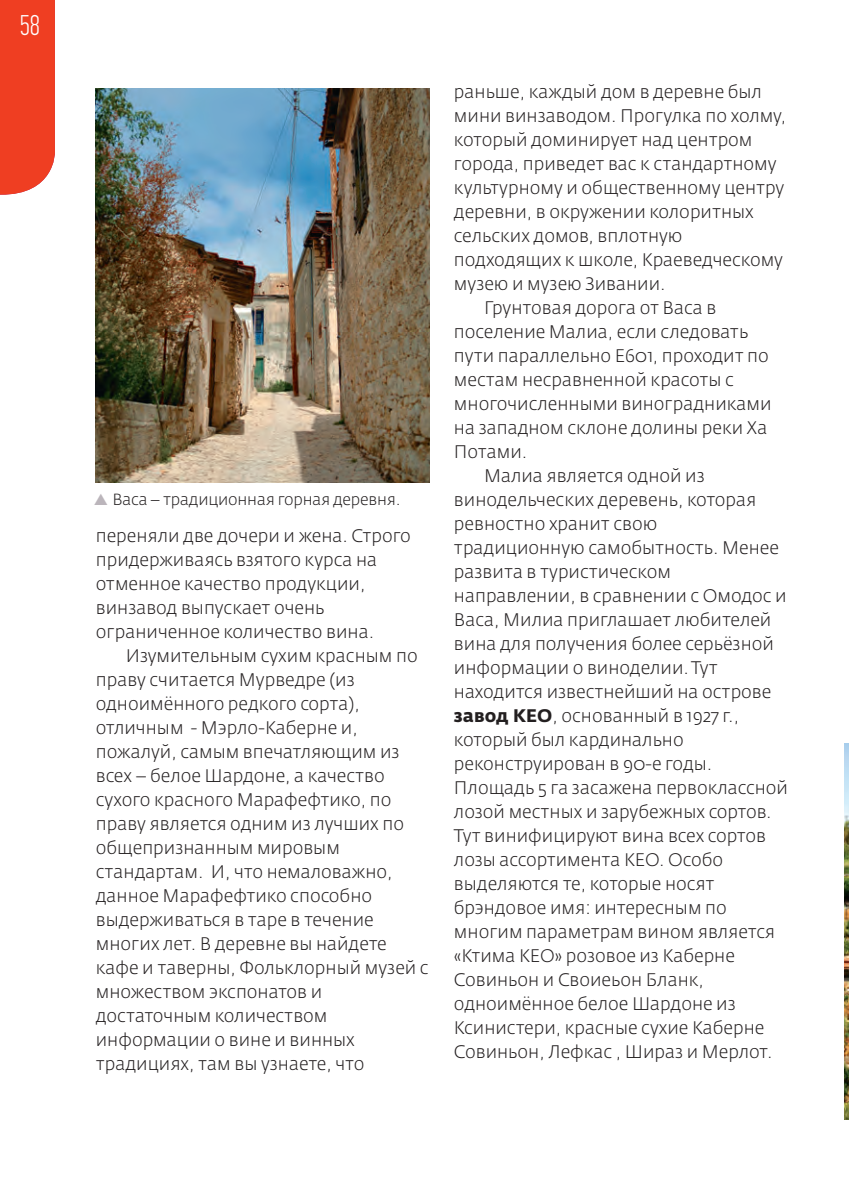
<style>
.page{position:relative;width:849px;height:1195px;background:#fff}
.page>*{position:absolute;margin:0;border:0;box-sizing:border-box;transform-origin:0 0}
.t1{font:300 condensed 28px "CF Din";color:#fff}
.t2{font:300 18px/24px "Fedra Sans Pro";color:#231f20}
.t3{font:300 16px "Fedra Sans Pro";letter-spacing:-.01em;color:#231f20}
.s1{color:#bbb5bb}
.s2{font-weight:700}
</style>
<div class="page">
<img style="left:844px;top:743px;width:4px;height:376px">
<img style="left:96px;top:89px;width:334px;height:394px">
<div style="left:0;top:0;width:55px;height:195px;background:#ef3e22"></div>
<h1 class="t1" style="left:20px;top:10px;width:22px">58</h1>
<p class="t3" style="left:94px;top:489px;width:308px"><span class="s1">▲</span> Васа – традиционная горная деревня.</p>
<p class="t2" style="left:96px;top:523px;width:316px">переняли две дочери и жена. Строго придерживаясь взятого курса на отменное качество продукции, винзавод выпускает очень ограниченное количество вина.</p>
<p class="t2" style="left:96px;top:643px;width:334px;text-indent:30px">Изумительным сухим красным по праву считается Мурведре (из одноимённого редкого сорта), отличным - Мэрло-Каберне и, пожалуй, самым впечатляющим из всех – белое Шардоне, а качество сухого красного Марафефтико, по праву является одним из лучших по общепризнанным мировым стандартам. И, что немаловажно, данное Марафефтико способно выдерживаться в таре в течение многих лет. В деревне вы найдете кафе и таверны, Фольклорный музей с множеством экспонатов и достаточным количеством информации о вине и винных традициях, там вы узнаете, что</p>
<p class="t2" style="left:454px;top:80px;width:309px">раньше, каждый дом в деревне был</p>
<p class="t2" style="left:454px;top:104px;width:333px">мини винзаводом. Прогулка по холму,</p>
<p class="t2" style="left:454px;top:128px;width:300px">который доминирует над центром</p>
<p class="t2" style="left:454px;top:152px;width:324px">города, приведет вас к стандартному</p>
<p class="t2" style="left:454px;top:176px;width:332px">культурному и общественному центру</p>
<p class="t2" style="left:454px;top:200px;width:301px">деревни, в окружении колоритных</p>
<p class="t2" style="left:454px;top:224px;width:230px">сельских домов, вплотную</p>
<p class="t2" style="left:454px;top:248px;width:330px">подходящих к школе, Краеведческому</p>
<p class="t2" style="left:454px;top:272px;width:213px">музею и музею Зивании.</p>
<p class="t2" style="left:484px;top:296px;width:234px">Грунтовая дорога от Васа в</p>
<p class="t2" style="left:454px;top:320px;width:296px">поселение Малиа, если следовать</p>
<p class="t2" style="left:454px;top:344px;width:316px">пути параллельно E601, проходит по</p>
<p class="t2" style="left:454px;top:368px;width:281px">местам несравненной красоты с</p>
<p class="t2" style="left:454px;top:392px;width:319px">многочисленными виноградниками</p>
<p class="t2" style="left:454px;top:416px;width:315px">на западном склоне долины реки Ха</p>
<p class="t2" style="left:454px;top:440px;width:75px">Потами.</p>
<p class="t2" style="left:484px;top:464px;width:222px">Малиа является одной из</p>
<p class="t2" style="left:454px;top:488px;width:304px">винодельческих деревень, которая</p>
<p class="t2" style="left:454px;top:512px;width:205px">ревностно хранит свою</p>
<p class="t2" style="left:454px;top:536px;width:326px">традиционную самобытность. Менее</p>
<p class="t2" style="left:454px;top:560px;width:218px">развита в туристическом</p>
<p class="t2" style="left:454px;top:584px;width:334px">направлении, в сравнении с Омодос и</p>
<p class="t2" style="left:454px;top:608px;width:319px">Васа, Милиа приглашает любителей</p>
<p class="t2" style="left:454px;top:632px;width:321px">вина для получения более серьёзной</p>
<p class="t2" style="left:454px;top:656px;width:265px">информации о виноделии. Тут</p>
<p class="t2" style="left:454px;top:680px;width:319px">находится известнейший на острове</p>
<p class="t2" style="left:454px;top:704px;width:286px"><span class="s2">завод КЕО</span>, основанный в 1927 г.,</p>
<p class="t2" style="left:454px;top:728px;width:231px">который был кардинально</p>
<p class="t2" style="left:454px;top:752px;width:260px">реконструирован в 90-е годы.</p>
<p class="t2" style="left:454px;top:776px;width:335px">Площадь 5 га засажена первоклассной</p>
<p class="t2" style="left:454px;top:800px;width:319px">лозой местных и зарубежных сортов.</p>
<p class="t2" style="left:454px;top:824px;width:313px">Тут винифицируют вина всех сортов</p>
<p class="t2" style="left:454px;top:848px;width:271px">лозы ассортимента КЕО. Особо</p>
<p class="t2" style="left:454px;top:872px;width:262px">выделяются те, которые носят</p>
<p class="t2" style="left:454px;top:896px;width:274px">брэндовое имя: интересным по</p>
<p class="t2" style="left:454px;top:920px;width:322px">многим параметрам вином является</p>
<p class="t2" style="left:454px;top:944px;width:282px">«Ктима КЕО» розовое из Каберне</p>
<p class="t2" style="left:454px;top:968px;width:251px">Совиньон и Своиеьон Бланк,</p>
<p class="t2" style="left:454px;top:992px;width:283px">одноимённое белое Шардоне из</p>
<p class="t2" style="left:454px;top:1016px;width:312px">Ксинистери, красные сухие Каберне</p>
<p class="t2" style="left:454px;top:1040px;width:320px">Совиньон, Лефкас , Шираз и Мерлот.</p>
</div>
